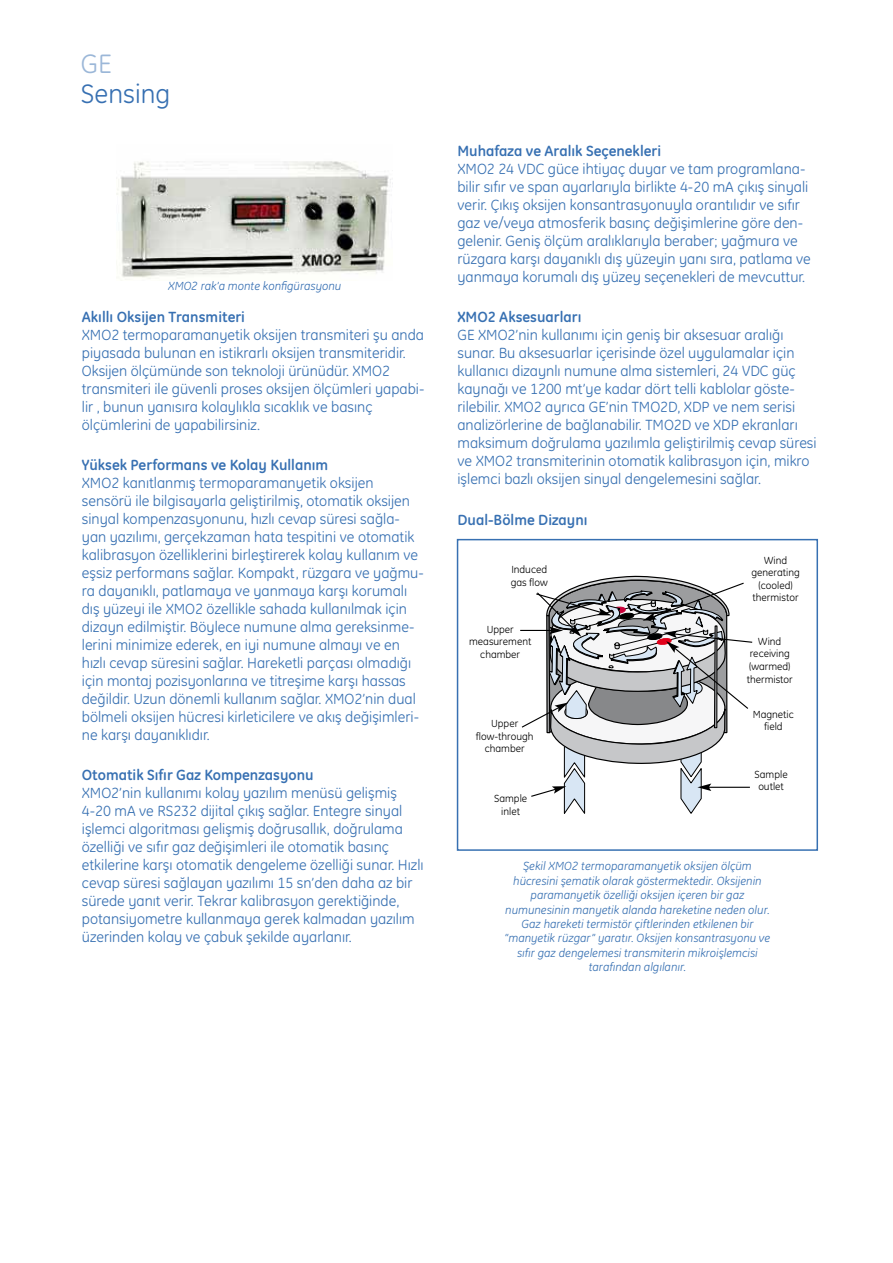
<style>
.page{position:relative;width:893px;height:1263px;background:#fff}
.page>*{position:absolute;margin:0;border:0;box-sizing:border-box;transform-origin:0 0}
.t1{font:15px/18px "GE Inspira";color:#3770b2}
.t2{font:700 15px "GE Inspira";color:#3770b2}
.t3{font:italic 12px/14.4px "GE Inspira";color:#3770b2;text-align:center}
.t4{font:10.5px/12.6px "GE Inspira";color:#000;text-align:center}
</style>
<div class="page">
<img style="left:116px;top:161px;width:277px;height:119px">
<svg style="left:520px;top:575px;width:233px;height:239px"></svg>
<div style="left:457px;top:539px;width:361px;height:312px;border:2px solid #3770b2"></div>
<p class="t3" style="left:168px;top:280px;width:175px">XMO2 rak’a monte konfigürasyonu</p>
<p class="t2" style="left:82px;top:311px;width:165px">Akıllı Oksijen Transmiteri</p>
<p class="t1" style="left:82px;top:327px;width:344px">XMO2 termoparamanyetik oksijen transmiteri şu anda piyasada bulunan en istikrarlı oksijen transmiteridir.<br>Oksijen ölçümünde son teknoloji ürünüdür. XMO2 transmiteri ile güvenli proses oksijen ölçümleri yapabi&shy;lir , bunun yanısıra kolaylıkla sıcaklık ve basınç ölçümlerini de yapabilirsiniz.</p>
<p class="t2" style="left:82px;top:459px;width:248px">Yüksek Performans ve Kolay Kullanım</p>
<p class="t1" style="left:82px;top:475px;width:343px">XMO2 kanıtlanmış termoparamanyetik oksijen sensörü ile bilgisayarla geliştirilmiş, otomatik oksijen sinyal kompenzasyonunu, hızlı cevap süresi sağla&shy;yan yazılımı, gerçekzaman hata tespitini ve otomatik kalibrasyon özelliklerini birleştirerek kolay kullanım ve eşsiz performans sağlar. Kompakt, rüzgara ve yağmu&shy;ra dayanıklı, patlamaya ve yanmaya karşı korumalı dış yüzeyi ile XMO2 özellikle sahada kullanılmak için dizayn edilmiştir. Böylece numune alma gereksinme&shy;lerini minimize ederek, en iyi numune almayı ve en hızlı cevap süresini sağlar. Hareketli parçası olmadığı için montaj pozisyonlarına ve titreşime karşı hassas değildir. Uzun dönemli kullanım sağlar. XMO2’nin dual bölmeli oksijen hücresi kirleticilere ve akış değişimleri&shy;ne karşı dayanıklıdır.</p>
<p class="t2" style="left:82px;top:769px;width:233px">Otomatik Sıfır Gaz Kompenzasyonu</p>
<p class="t1" style="left:82px;top:786px;width:343px">XMO2’nin kullanımı kolay yazılım menüsü gelişmiş 4-20 mA ve RS232 dijital çıkış sağlar. Entegre sinyal işlemci algoritması gelişmiş doğrusallık, doğrulama özelliği ve sıfır gaz değişimleri ile otomatik basınç etkilerine karşı otomatik dengeleme özelliği sunar. Hızlı cevap süresi sağlayan yazılımı 15 sn’den daha az bir sürede yanıt verir. Tekrar kalibrasyon gerektiğinde, potansiyometre kullanmaya gerek kalmadan yazılım üzerinden kolay ve çabuk şekilde ayarlanır.</p>
<p class="t2" style="left:457px;top:145px;width:205px">Muhafaza ve Aralık Seçenekleri</p>
<p class="t1" style="left:457px;top:162px;width:355px">XMO2 24 VDC güce ihtiyaç duyar ve tam programlana&shy;bilir sıfır ve span ayarlarıyla birlikte 4-20 mA çıkış sinyali verir. Çıkış oksijen konsantrasyonuyla orantılıdır ve sıfır gaz ve/veya atmosferik basınç değişimlerine göre den&shy;gelenir. Geniş ölçüm aralıklarıyla beraber; yağmura ve rüzgara karşı dayanıklı dış yüzeyin yanı sıra, patlama ve yanmaya korumalı dış yüzey seçenekleri de mevcuttur.</p>
<p class="t2" style="left:457px;top:312px;width:126px">XMO2 Aksesuarları</p>
<p class="t1" style="left:457px;top:328px;width:361px">GE XMO2’nin kullanımı için geniş bir aksesuar aralığı sunar. Bu aksesuarlar içerisinde özel uygulamalar için kullanıcı dizaynlı numune alma sistemleri, 24 VDC güç kaynağı ve 1200 mt’ye kadar dört telli kablolar göste&shy;rilebilir. XMO2 ayrıca GE’nin TMO2D, XDP ve nem serisi analizörlerine de bağlanabilir. TMO2D ve XDP ekranları maksimum doğrulama yazılımla geliştirilmiş cevap süresi ve XMO2 transmiterinin otomatik kalibrasyon için, mikro işlemci bazlı oksijen sinyal dengelemesini sağlar.</p>
<p class="t2" style="left:457px;top:514px;width:132px">Dual-Bölme Dizaynı</p>
<p class="t4" style="left:511px;top:564px;width:39px;text-align:left">Induced gas flow</p>
<p class="t4" style="left:469px;top:624px;width:64px">Upper measurement chamber</p>
<p class="t4" style="left:476px;top:718px;width:59px">Upper flow-through chamber</p>
<p class="t4" style="left:494px;top:793px;width:35px">Sample inlet</p>
<p class="t4" style="left:751px;top:555px;width:50px">Wind generating (cooled) thermistor</p>
<p class="t4" style="left:747px;top:636px;width:48px">Wind receiving (warmed) thermistor</p>
<p class="t4" style="left:753px;top:709px;width:43px">Magnetic field</p>
<p class="t4" style="left:754px;top:769px;width:35px">Sample outlet</p>
<p class="t3" style="left:505px;top:860px;width:267px">Şekil XMO2 termoparamanyetik oksijen ölçüm hücresini şematik olarak göstermektedir. Oksijenin paramanyetik özelliği oksijen içeren bir gaz numunesinin manyetik alanda hareketine neden olur.<br>Gaz hareketi termistör çiftlerinden etkilenen bir “manyetik rüzgar” yaratır. Oksijen konsantrasyonu ve sıfır gaz dengelemesi transmiterin mikroişlemcisi tarafından algılanır.</p>
</div>
